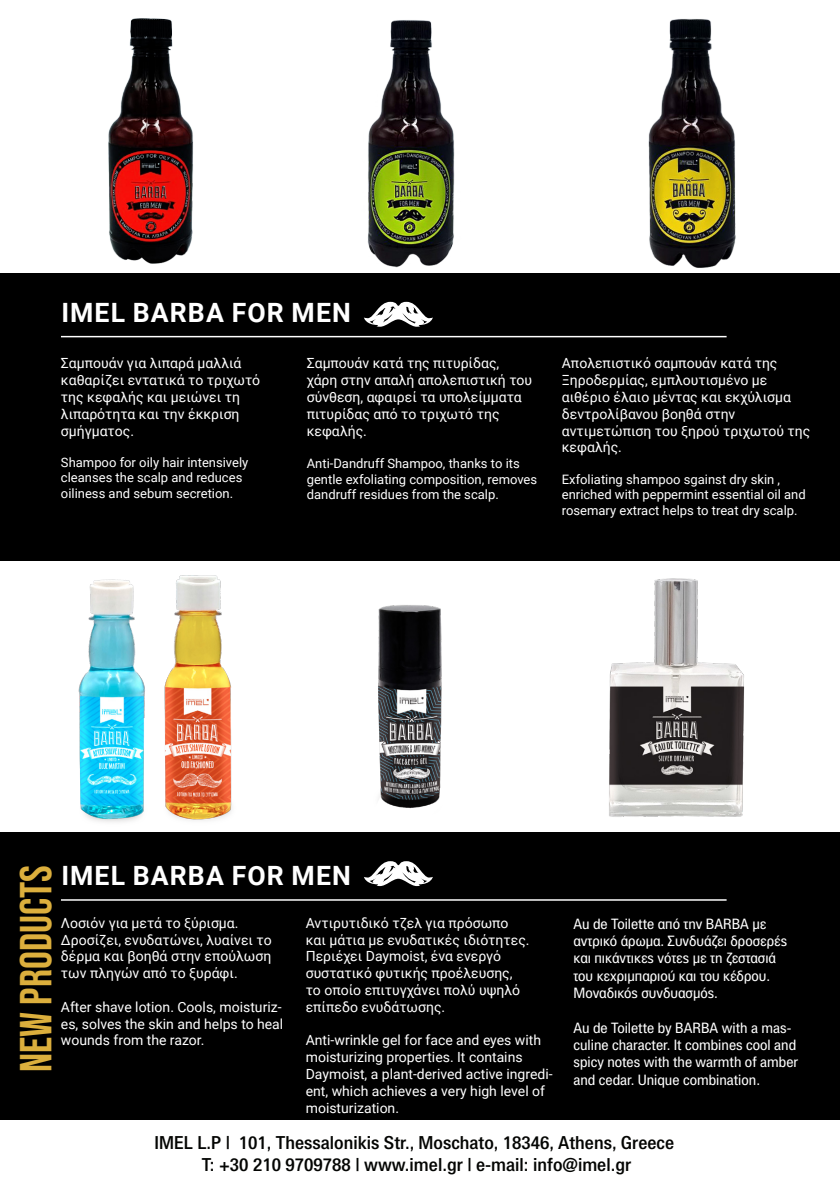
<style>
.page{position:relative;width:840px;height:1191px;background:#fff}
.page>*{position:absolute;margin:0;border:0;box-sizing:border-box;transform-origin:0 0}
.t1{font:44.6px "Bebas Neue";color:#dcaf3d}
.t2{font:700 26.6px "Roboto";letter-spacing:.04em;color:#fff}
.t3{font:500 18px "PF Paperback";color:#040503}
.t4{font:14.4px/17.2px "PF Paperback";color:#fff}
.t5{font:14px/16.8px "Roboto";color:#fff}
.t6{font:13px/15.6px "Roboto";color:#fff}
</style>
<div class="page">
<div style="left:0;top:832px;width:839px;height:288px;background:#000"></div>
<div style="left:0;top:273px;width:839px;height:287px;background:#000"></div>
<hr style="left:61px;top:899px;width:665px;height:1px;background:#fff">
<hr style="left:61px;top:336px;width:665px;height:1px;background:#fff">
<svg style="left:364px;top:861px;width:68px;height:25px"></svg>
<svg style="left:366px;top:321px;width:65px;height:6px"></svg>
<img style="left:72px;top:560px;width:72px;height:262px">
<img style="left:144px;top:560px;width:100px;height:261px">
<img style="left:609px;top:578px;width:136px;height:239px">
<img style="left:378px;top:605px;width:64px;height:204px">
<img style="left:648px;top:19px;width:88px;height:249px">
<img style="left:108px;top:18px;width:85px;height:246px">
<img style="left:364px;top:20px;width:91px;height:301px">
<p class="t2" style="left:61px;top:294px;width:291px">IMEL BARBA FOR MEN</p>
<p class="t5" style="left:61px;top:354px;width:201px">Σαμπουάν για λιπαρά μαλλιά καθαρίζει εντατικά το τριχωτό της κεφαλής και μειώνει τη λιπαρότητα και την έκκριση σμήγματος.</p>
<p class="t6" style="left:61px;top:454px;width:189px">Shampoo for oily hair intensively cleanses the scalp and reduces oiliness and sebum secretion.</p>
<p class="t5" style="left:306px;top:354px;width:227px">Σαμπουάν κατά της πιτυρίδας, χάρη στην απαλή απολεπιστική του σύνθεση, αφαιρεί τα υπολείμματα πιτυρίδας από το τριχωτό της κεφαλής.</p>
<p class="t6" style="left:306px;top:455px;width:232px">Anti-Dandruff Shampoo, thanks to its gentle exfoliating composition, removes dandruff residues from the scalp.</p>
<p class="t5" style="left:561px;top:354px;width:250px">Απολεπιστικό σαμπουάν κατά της<br>Ξηροδερμίας, εμπλουτισμένο με αιθέριο έλαιο μέντας και εκχύλισμα δεντρολίβανου βοηθά στην αντιμετώπιση του ξηρού τριχωτού της κεφαλής.</p>
<p class="t6" style="left:561px;top:471px;width:245px">Exfoliating shampoo sgainst dry skin , enriched with peppermint essential oil and rosemary extract helps to treat dry scalp.</p>
<p class="t1" style="left:11px;top:1071px;width:208px;rotate:-90deg">NEW PRODUCTS</p>
<p class="t2" style="left:61px;top:857px;width:291px">IMEL BARBA FOR MEN</p>
<p class="t5" style="left:61px;top:914px;width:212px">Λοσιόν για μετά το ξύρισμα.<br>Δροσίζει, ενυδατώνει, λυαίνει το δέρμα και βοηθά στην επούλωση των πληγών από το ξυράφι.</p>
<p class="t5" style="left:61px;top:998px;width:224px">After shave lotion. Cools, moisturiz&shy;es, solves the skin and helps to heal wounds from the razor.</p>
<p class="t5" style="left:305px;top:914px;width:225px">Αντιρυτιδικό τζελ για πρόσωπο και μάτια με ενυδατικές ιδιότητες.<br>Περιέχει Daymoist, ένα ενεργό συστατικό φυτικής προέλευσης, το οποίο επιτυγχάνει πολύ υψηλό επίπεδο ενυδάτωσης.</p>
<p class="t5" style="left:305px;top:1031px;width:248px">Anti-wrinkle gel for face and eyes with moisturizing properties. It contains Daymoist, a plant-derived active ingredi&shy;ent, which achieves a very high level of moisturization.</p>
<p class="t4" style="left:573px;top:914px;width:215px">Au de Toilette από την BARBA με αντρικό άρωμα. Συνδυάζει δροσερές και πικάντικες νότες με τη ζεστασιά του κεχριμπαριού και του κέδρου.<br>Μοναδικός συνδυασμός.</p>
<p class="t4" style="left:573px;top:1018px;width:226px">Au de Toilette by BARBA with a mas&shy;culine character. It combines cool and spicy notes with the warmth of amber and cedar. Unique combination.</p>
<p class="t3" style="left:154px;top:1132px;width:521px">IMEL L.P | 101, Thessalonikis Str., Moschato, 18346, Athens, Greece</p>
<p class="t3" style="left:202px;top:1153px;width:430px">T: +30 210 9709788 | www.imel.gr | e-mail: info@imel.gr</p>
</div>
